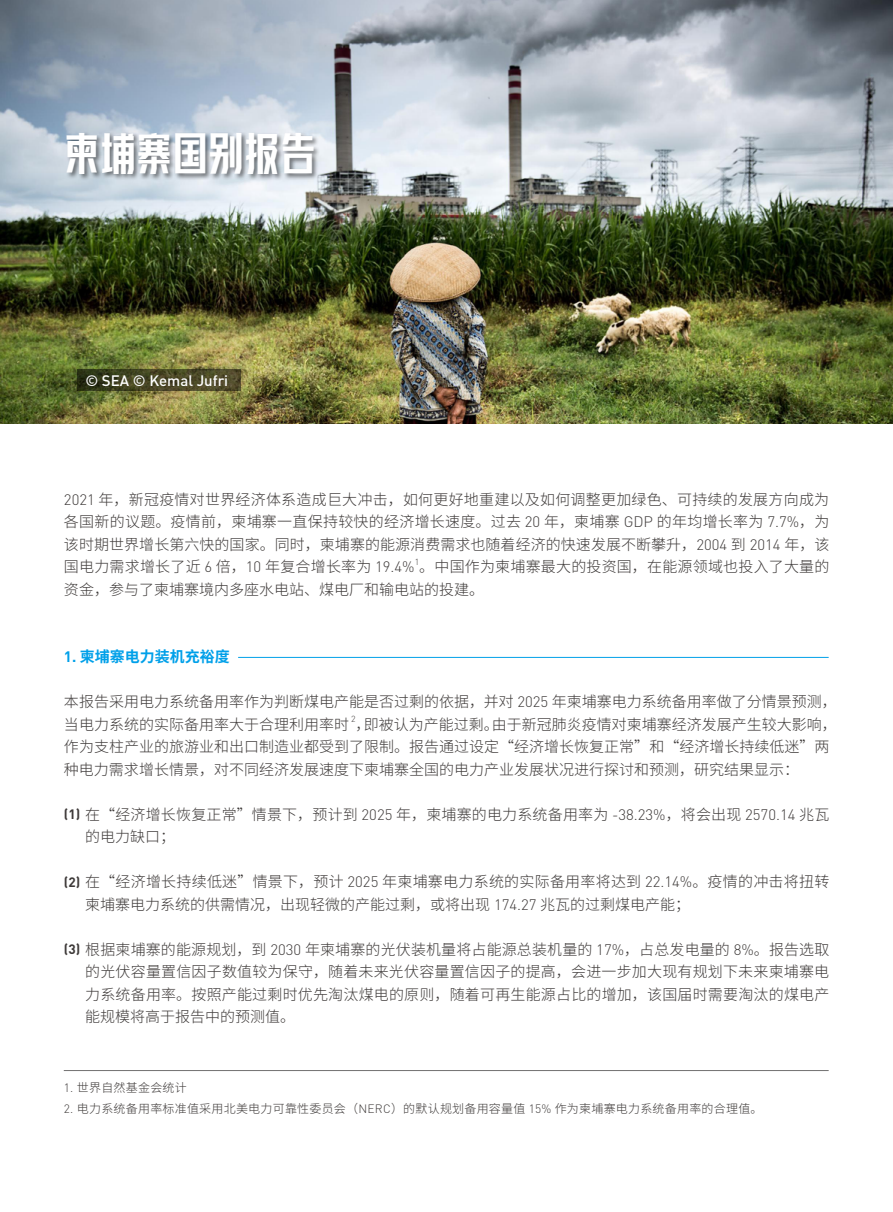
<style>
.page{position:relative;width:893px;height:1212px;background:#fff}
.page>*{position:absolute;margin:0;border:0;box-sizing:border-box;transform-origin:0 0}
.t1{font:45px "zihun 2 hao liliangcuheiti";color:#fff}
.t2{font:300 15px/22.5px "Source Han Sans CN";color:#3e3a39}
.t3{font:500 15px "DIN";color:#fff}
.t4{font:700 15px "Source Han Sans CN";color:#00a0e9}
.t5{font:300 12px "Source Han Sans CN";letter-spacing:.02em;color:#3e3a39}
.t6{font:300 8.7px "DIN";color:#3e3a39}
.s1{font-family:"DIN"}
.s2{font-family:"DIN";font-weight:700;font-size:13.5px}
</style>
<div class="page">
<img style="left:0;top:0;width:893px;height:424px">
<svg style="left:77px;top:369px;width:163px;height:22px;background:#434323"></svg>
<div style="left:65px;top:131px;width:255px;height:49px;background:#000;opacity:.5"></div>
<hr style="left:238px;top:657px;width:591px;height:1px;background:#00a0e9">
<hr style="left:64px;top:1070px;width:765px;height:1px;background:#727171">
<h1 class="t1" style="left:64px;top:116px;width:254px">柬埔寨国别报告</h1>
<p class="t3" style="left:85px;top:371px;width:144px">© SEA © Kemal Jufri</p>
<p class="t2" style="left:64px;top:488px;width:767px;text-align:justify"><span class="s1">2021</span> 年，新冠疫情对世界经济体系造成巨大冲击，如何更好地重建以及如何调整更加绿色、可持续的发展方向成为各国新的议题。疫情前，柬埔寨一直保持较快的经济增长速度。过去 <span class="s1">20</span> 年，柬埔寨 <span class="s1">GDP</span> 的年均增长率为 <span class="s1">7.7%</span>，为该时期世界增长第六快的国家。同时，柬埔寨的能源消费需求也随着经济的快速发展不断攀升，<span class="s1">2004</span> 到 <span class="s1">2014</span> 年，该国电力需求增长了近 <span class="s1">6</span> 倍，<span class="s1">10</span> 年复合增长率为 <span class="s1">19.4%</span> 。中国作为柬埔寨最大的投资国，在能源领域也投入了大量的</p>
<p class="t6" style="left:415px;top:556px;width:6px">1</p>
<p class="t2" style="left:64px;top:578px;width:421px">资金，参与了柬埔寨境内多座水电站、煤电厂和输电站的投建。</p>
<p class="t4" style="left:64px;top:648px;width:167px"><span class="s1">1.</span> 柬埔寨电力装机充裕度</p>
<p class="t2" style="left:64px;top:691px;width:774px">本报告采用电力系统备用率作为判断煤电产能是否过剩的依据，并对 <span class="s1">2025</span> 年柬埔寨电力系统备用率做了分情景预测，当电力系统的实际备用率大于合理利用率时，即被认为产能过剩。由于新冠肺炎疫情对柬埔寨经济发展产生较大影响，</p>
<p class="t6" style="left:351px;top:714px;width:6px">2</p>
<p class="t2" style="left:64px;top:736px;width:767px">作为支柱产业的旅游业和出口制造业都受到了限制。报告通过设定“经济增长恢复正常”和“经济增长持续低迷”两种电力需求增长情景，对不同经济发展速度下柬埔寨全国的电力产业发展状况进行探讨和预测，研究结果显示：</p>
<p class="t2" style="left:85px;top:803px;width:746px;text-indent:-21px"><span class="s2">(1)</span> 在“经济增长恢复正常”情景下，预计到 <span class="s1">2025</span> 年，柬埔寨的电力系统备用率为 <span class="s1">-38.23%</span>，将会出现 <span class="s1">2570.14</span> 兆瓦的电力缺口；</p>
<p class="t2" style="left:85px;top:871px;width:746px;text-indent:-21px"><span class="s2">(2)</span> 在“经济增长持续低迷”情景下，预计 <span class="s1">2025</span> 年柬埔寨电力系统的实际备用率将达到 <span class="s1">22.14%</span>。疫情的冲击将扭转柬埔寨电力系统的供需情况，出现轻微的产能过剩，或将出现 <span class="s1">174.27</span> 兆瓦的过剩煤电产能；</p>
<p class="t2" style="left:85px;top:938px;width:746px;text-align:justify;text-indent:-21px"><span class="s2">(3)</span> 根据柬埔寨的能源规划，到 <span class="s1">2030</span> 年柬埔寨的光伏装机量将占能源总装机量的 <span class="s1">17%</span>，占总发电量的 <span class="s1">8%</span>。报告选取的光伏容量置信因子数值较为保守，随着未来光伏容量置信因子的提高，会进一步加大现有规划下未来柬埔寨电力系统备用率。按照产能过剩时优先淘汰煤电的原则，随着可再生能源占比的增加，该国届时需要淘汰的煤电产能规模将高于报告中的预测值。</p>
<p class="t5" style="left:64px;top:1080px;width:125px"><span class="s1">1.</span> 世界自然基金会统计</p>
<p class="t5" style="left:64px;top:1101px;width:700px"><span class="s1">2.</span> 电力系统备用率标准值采用北美电力可靠性委员会（<span class="s1">NERC</span>）的默认规划备用容量值 <span class="s1">15%</span> 作为柬埔寨电力系统备用率的合理值。</p>
</div>
